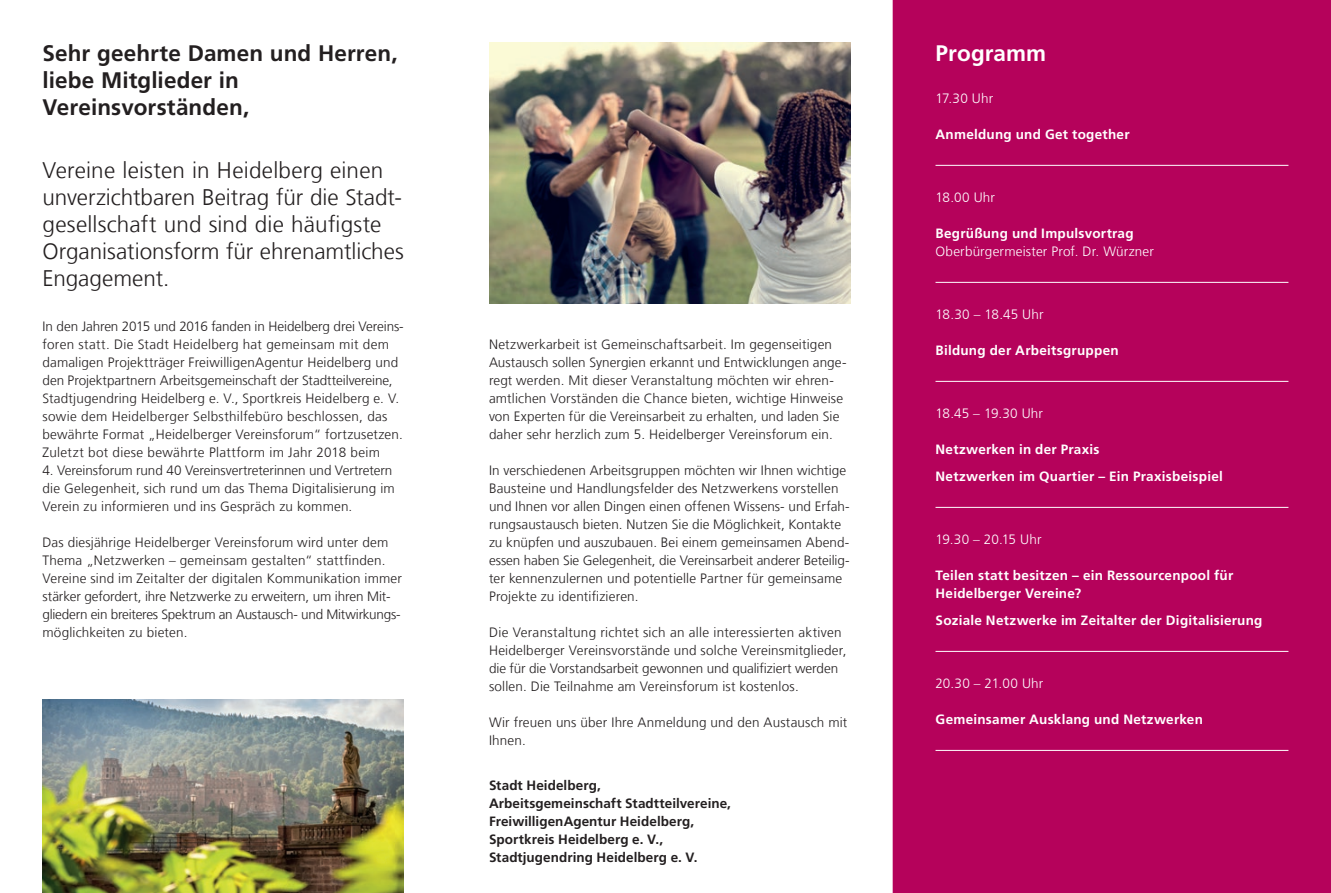
<style>
.page{position:relative;width:1331px;height:893px;background:#fff}
.page>*{position:absolute;margin:0;border:0;box-sizing:border-box;transform-origin:0 0}
.t1{font:300 22.5px/27px "Frutiger LT Com";color:#231f20}
.t2{font:700 22.5px/27px "Frutiger LT Com";letter-spacing:.005em;color:#231f20}
.t3{font:700 22.5px "Frutiger LT Com";letter-spacing:.005em;color:#fff}
.t4{font:300 13.5px/18px "Frutiger LT Com";letter-spacing:.01em;color:#231f20}
.t5{font:700 13.5px/27px "Frutiger LT Com";letter-spacing:.02em;color:#fff}
.t6{font:700 13.5px/18px "Frutiger LT Com";letter-spacing:.005em;color:#231f20}
.t7{font:300 13.5px "Frutiger LT Com";letter-spacing:.01em;color:#fff}
</style>
<div class="page">
<img style="left:43px;top:700px;width:361px;height:193px">
<img style="left:489px;top:43px;width:361px;height:261px">
<div style="left:893px;top:0;width:438px;height:893px;background:#b5025b"></div>
<hr style="left:935px;top:165px;width:353px;height:1px;background:#fff">
<hr style="left:935px;top:282px;width:353px;height:1px;background:#fff">
<hr style="left:935px;top:381px;width:353px;height:1px;background:#fff">
<hr style="left:935px;top:507px;width:353px;height:1px;background:#fff">
<hr style="left:935px;top:651px;width:353px;height:1px;background:#fff">
<hr style="left:935px;top:750px;width:353px;height:1px;background:#fff">
<h1 class="t2" style="left:43px;top:39px;width:357px">Sehr geehrte Damen und Herren, liebe Mitglieder in<br>Vereinsvorständen,</h1>
<h1 class="t1" style="left:43px;top:156px;width:363px">Vereine leisten in Heidelberg einen unverzichtbaren Beitrag für die Stadt&shy;gesellschaft und sind die häufigste Organisationsform für ehrenamtliches Engagement.</h1>
<p class="t4" style="left:43px;top:317px;width:363px">In den Jahren 2015 und 2016 fanden in Heidelberg drei Vereins&shy;foren statt. Die Stadt Heidelberg hat gemeinsam mit dem damaligen Projektträger FreiwilligenAgentur Heidelberg und den Projektpartnern Arbeitsgemeinschaft der Stadtteilvereine, Stadtjugendring Heidelberg e. V., Sportkreis Heidelberg e. V. sowie dem Heidelberger Selbsthilfebüro beschlossen, das bewährte Format „Heidelberger Vereinsforum“ fortzusetzen.<br>Zuletzt bot diese bewährte Plattform im Jahr 2018 beim</p>
<p class="t4" style="left:43px;top:461px;width:354px">4. Vereinsforum rund 40 Vereinsvertreterinnen und Vertretern die Gelegenheit, sich rund um das Thema Digitalisierung im<br>Verein zu informieren und ins Gespräch zu kommen.</p>
<p class="t4" style="left:43px;top:533px;width:361px">Das diesjährige Heidelberger Vereinsforum wird unter dem Thema „Netzwerken – gemeinsam gestalten“ stattfinden.<br>Vereine sind im Zeitalter der digitalen Kommunikation immer stärker gefordert, ihre Netzwerke zu erweitern, um ihren Mit&shy;gliedern ein breiteres Spektrum an Austausch- und Mitwirkungs&shy;möglichkeiten zu bieten.</p>
<p class="t4" style="left:489px;top:335px;width:359px">Netzwerkarbeit ist Gemeinschaftsarbeit. Im gegenseitigen Austausch sollen Synergien erkannt und Entwicklungen ange&shy;regt werden. Mit dieser Veranstaltung möchten wir ehren&shy;amtlichen Vorständen die Chance bieten, wichtige Hinweise von Experten für die Vereinsarbeit zu erhalten, und laden Sie daher sehr herzlich zum 5. Heidelberger Vereinsforum ein.</p>
<p class="t4" style="left:489px;top:461px;width:362px">In verschiedenen Arbeitsgruppen möchten wir Ihnen wichtige Bausteine und Handlungsfelder des Netzwerkens vorstellen und Ihnen vor allen Dingen einen offenen Wissens- und Erfah&shy;rungsaustausch bieten. Nutzen Sie die Möglichkeit, Kontakte zu knüpfen und auszubauen. Bei einem gemeinsamen Abend&shy;essen haben Sie Gelegenheit, die Vereinsarbeit anderer Beteilig&shy;ter kennenzulernen und potentielle Partner für gemeinsame Projekte zu identifizieren.</p>
<p class="t4" style="left:489px;top:623px;width:359px">Die Veranstaltung richtet sich an alle interessierten aktiven Heidelberger Vereinsvorstände und solche Vereinsmitglieder, die für die Vorstandsarbeit gewonnen und qualifiziert werden sollen. Die Teilnahme am Vereinsforum ist kostenlos.</p>
<p class="t4" style="left:489px;top:713px;width:360px">Wir freuen uns über Ihre Anmeldung und den Austausch mit<br>Ihnen.</p>
<p class="t6" style="left:489px;top:776px;width:244px">Stadt Heidelberg,<br>Arbeitsgemeinschaft Stadtteilvereine,<br>FreiwilligenAgentur Heidelberg,<br>Sportkreis Heidelberg e. V.,<br>Stadtjugendring Heidelberg e. V.</p>
<h1 class="t3" style="left:935px;top:40px;width:112px">Programm</h1>
<p class="t7" style="left:935px;top:90px;width:59px">17.30 Uhr</p>
<p class="t5" style="left:935px;top:120px;width:196px">Anmeldung und Get together</p>
<p class="t7" style="left:935px;top:189px;width:61px">18.00 Uhr</p>
<p class="t5" style="left:935px;top:219px;width:200px">Begrüßung und Impulsvortrag</p>
<p class="t7" style="left:935px;top:243px;width:220px">Oberbürgermeister Prof. Dr. Würzner</p>
<p class="t7" style="left:935px;top:306px;width:110px">18.30 – 18.45 Uhr</p>
<p class="t5" style="left:935px;top:336px;width:185px">Bildung der Arbeitsgruppen</p>
<p class="t7" style="left:935px;top:405px;width:109px">18.45 – 19.30 Uhr</p>
<p class="t5" style="left:935px;top:435px;width:289px">Netzwerken in der Praxis<br>Netzwerken im Quartier – Ein Praxisbeispiel</p>
<p class="t7" style="left:935px;top:531px;width:107px">19.30 – 20.15 Uhr</p>
<p class="t5" style="left:935px;top:566px;width:299px;line-height:18px">Teilen statt besitzen – ein Ressourcenpool für<br>Heidelberger Vereine?</p>
<p class="t5" style="left:935px;top:606px;width:328px">Soziale Netzwerke im Zeitalter der Digitalisierung</p>
<p class="t7" style="left:935px;top:675px;width:109px">20.30 – 21.00 Uhr</p>
<p class="t5" style="left:935px;top:705px;width:269px">Gemeinsamer Ausklang und Netzwerken</p>
</div>
